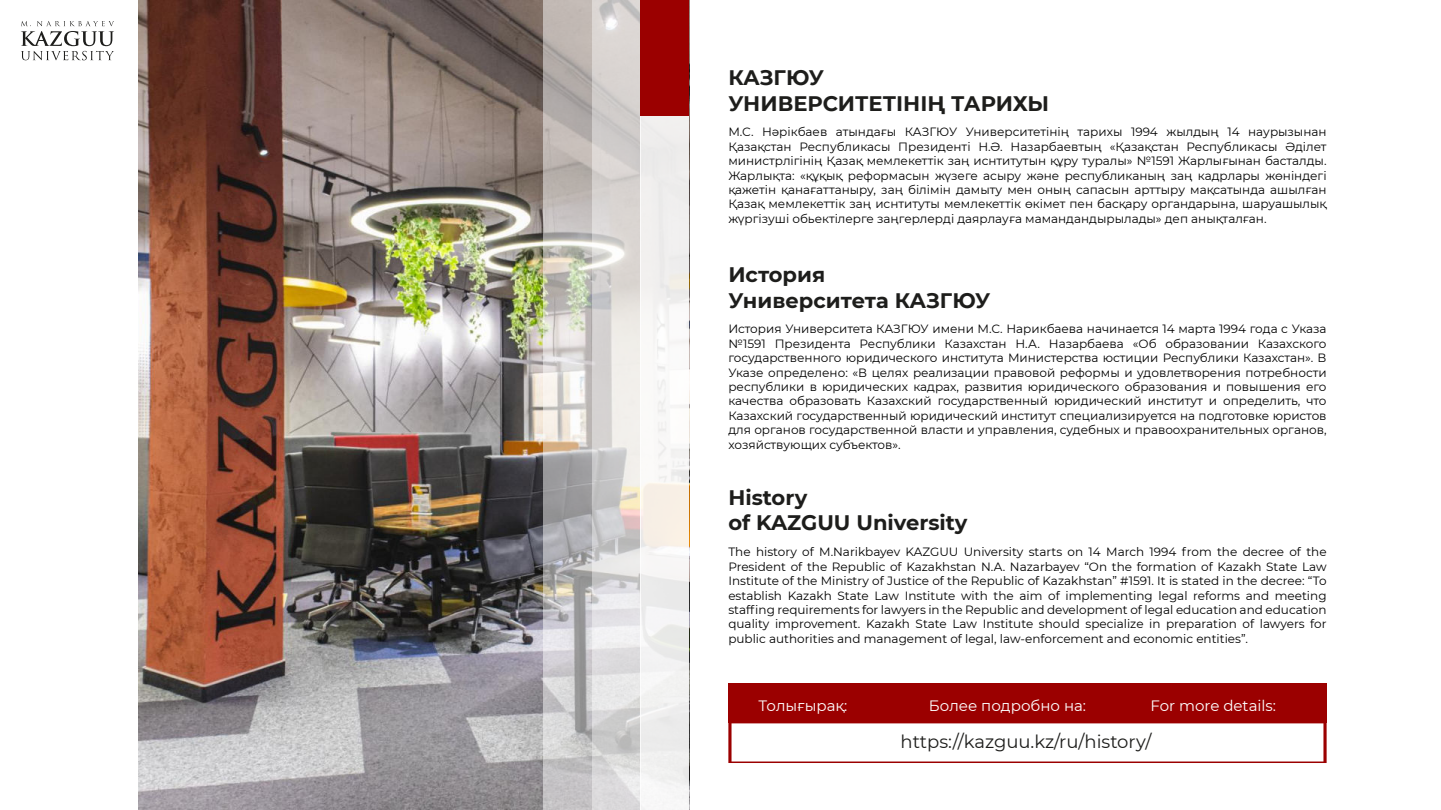
<style>
.page{position:relative;width:1441px;height:810px;background:#fff}
.page>*{position:absolute;margin:0;border:0;box-sizing:border-box;transform-origin:0 0}
.t1{font:700 21px/25.2px "Montserrat";color:#1d1d1b}
.t2{font:18px "Montserrat";color:#1d1d1b}
.t3{font:15px "Montserrat";color:#fff}
.t4{font:12px/14.4px "Montserrat";color:#000;text-align:justify}
</style>
<div class="page">
<img style="left:139px;top:0;width:404px;height:810px">
<div style="left:728px;top:683px;width:598px;height:40px;background:#9b0000"></div>
<svg style="left:728px;top:723px;width:598px;height:40px"></svg>
<svg style="left:21px;top:21px;width:93px;height:39px"></svg>
<div style="left:640px;top:0;width:49px;height:810px;background:#f2f0ef"></div>
<svg style="left:591px;top:0;width:49px;height:810px;background:#dad7d6"></svg>
<svg style="left:543px;top:0;width:48px;height:810px;background:#c1bdbb"></svg>
<div style="left:640px;top:0;width:49px;height:115px;background:#9b0000"></div>
<h1 class="t1" style="left:728px;top:64px;width:322px">КАЗГЮУ<br>УНИВЕРСИТЕТІНІҢ ТАРИХЫ</h1>
<p class="t4" style="left:728px;top:125px;width:599px">М.С. Нәрікбаев атындағы КАЗГЮУ Университетінің тарихы 1994 жылдың 14 наурызынан Қазақстан Республикасы Президенті Н.Ә. Назарбаевтың «Қазақстан Республикасы Әділет министрлігінің Қазақ мемлекеттік заң иснтитутын құру туралы» №1591 Жарлығынан басталды.<br>Жарлықта: «құқық реформасын жүзеге асыру және республиканың заң кадрлары жөніндегі қажетін қанағаттаныру, заң білімін дамыту мен оның сапасын арттыру мақсатында ашылған Қазақ мемлекеттік заң иснтитуты мемлекеттік өкімет пен басқару органдарына, шаруашылық жүргізуші обьектілерге заңгерлерді даярлауға мамандандырылады» деп анықталған.</p>
<h1 class="t1" style="left:728px;top:261px;width:263px">История<br>Университета КАЗГЮУ</h1>
<p class="t4" style="left:728px;top:322px;width:599px">История Университета КАЗГЮУ имени М.С. Нарикбаева начинается 14 марта 1994 года с Указа №1591 Президента Республики Казахстан Н.А. Назарбаева «Об образовании Казахского государственного юридического института Министерства юстиции Республики Казахстан». В Указе определено: «В целях реализации правовой реформы и удовлетворения потребности республики в юридических кадрах, развития юридического образования и повышения его качества образовать Казахский государственный юридический институт и определить, что Казахский государственный юридический институт специализируется на подготовке юристов для органов государственной власти и управления, судебных и правоохранительных органов, хозяйствующих субъектов».</p>
<h1 class="t1" style="left:728px;top:484px;width:240px">History<br>of KAZGUU University</h1>
<p class="t4" style="left:728px;top:544px;width:599px">The history of M.Narikbayev KAZGUU University starts on 14 March 1994 from the decree of the President of the Republic of Kazakhstan N.A. Nazarbayev “On the formation of Kazakh State Law Institute of the Ministry of Justice of the Republic of Kazakhstan” #1591. It is stated in the decree: “To establish Kazakh State Law Institute with the aim of implementing legal reforms and meeting staffing requirements for lawyers in the Republic and development of legal education and education quality improvement. Kazakh State Law Institute should specialize in preparation of lawyers for public authorities and management of legal, law-enforcement and economic entities”.</p>
<p class="t3" style="left:758px;top:696px;width:90px">Толығырақ:</p>
<p class="t3" style="left:928px;top:696px;width:159px">Более подробно на:</p>
<p class="t3" style="left:1150px;top:696px;width:127px">For more details:</p>
<h2 class="t2" style="left:900px;top:730px;width:252px">https://kazguu.kz/ru/history/</h2>
</div>
